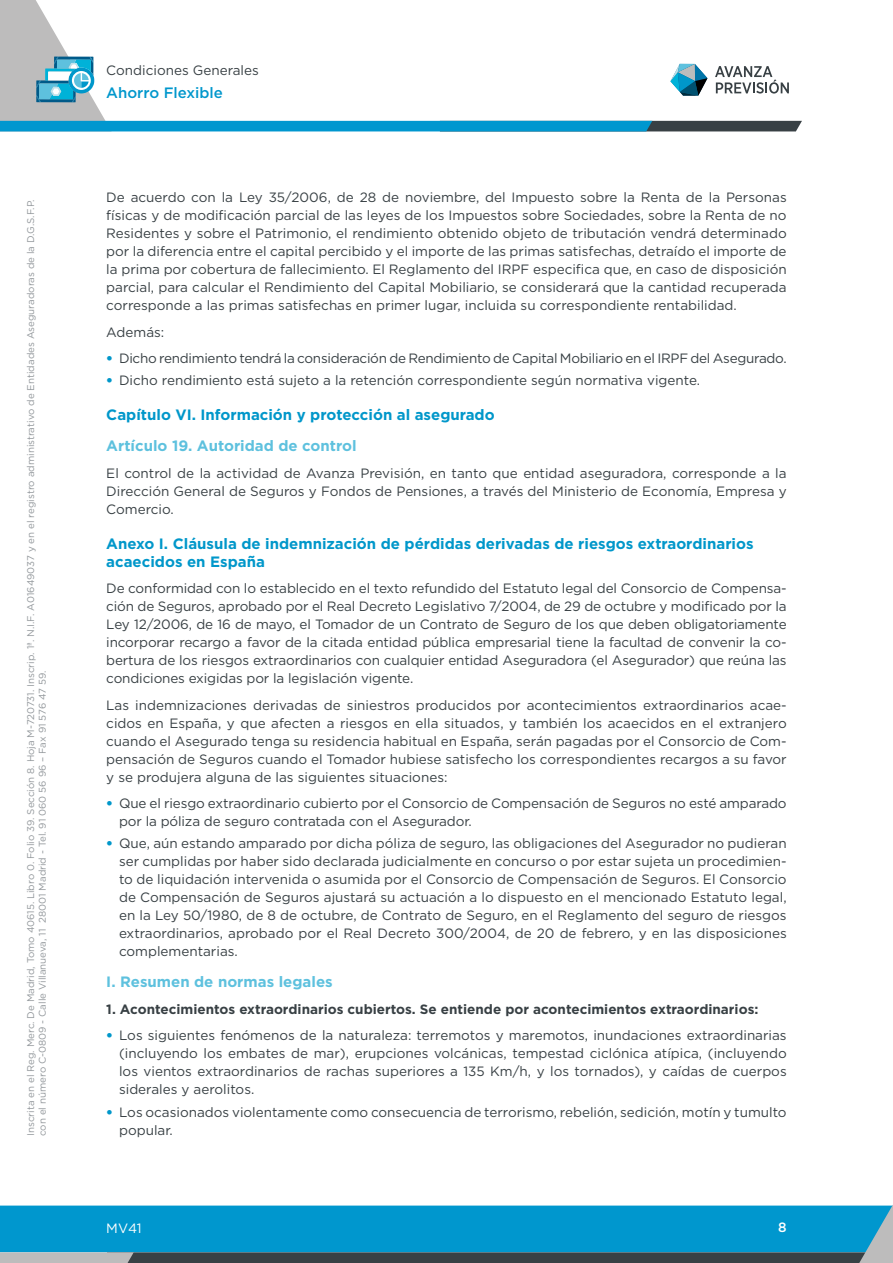
<style>
.page{position:relative;width:893px;height:1263px;background:#fff}
.page>*{position:absolute;margin:0;border:0;box-sizing:border-box;transform-origin:0 0}
.t1{font:700 15px/18px "Gotham";color:#0097ca}
.t2{font:700 15px "Gotham";color:#5ec1de}
.t3{font:500 15px "Gotham";color:#0097cc}
.t4{font:13.5px/18px "Gotham";color:#384044;text-align:justify}
.t5{font:13.5px "Gotham";letter-spacing:-.02em;color:#384044}
.t6{font:700 13.5px "Gotham";color:#384044}
.t7{font:13.5px "Gotham";color:#fff}
.t8{font:500 13.5px "Gotham";color:#fff}
.t9{font:9.75px/11.7px "Gotham";color:#92979b}
.s1{font-weight:900;color:#0097ca}
</style>
<div class="page">
<svg style="left:0;top:1205px;width:893px;height:58px;background:#148db9"></svg>
<svg style="left:0;top:0;width:802px;height:131px"></svg>
<p class="t4" style="left:106px;top:61px;width:154px">Condiciones Generales</p>
<p class="t3" style="left:106px;top:83px;width:118px">Ahorro Flexible</p>
<p class="t9" style="left:25px;top:1136px;width:938px;rotate:-90deg">Inscrita en el Reg. Merc. De Madrid, Tomo 40615. Libro 0. Folio 39. Sección 8. Hoja M-720731. Inscrip. 1ª. N.I.F. A01649037 y en el registro administrativo de Entidades Aseguradoras de la D.G.S.F.P. con el número C-0809 - Calle Villanueva, 11 28001 Madrid - Tel. 91 060 56 96 – Fax 91 576 47 59.</p>
<p class="t4" style="left:106px;top:188px;width:682px">De acuerdo con la Ley 35/2006, de 28 de noviembre, del Impuesto sobre la Renta de la Personas físicas y de modificación parcial de las leyes de los Impuestos sobre Sociedades, sobre la Renta de no Residentes y sobre el Patrimonio, el rendimiento obtenido objeto de tributación vendrá determinado por la diferencia entre el capital percibido y el importe de las primas satisfechas, detraído el importe de la prima por cobertura de fallecimiento. El Reglamento del IRPF especifica que, en caso de disposición parcial, para calcular el Rendimiento del Capital Mobiliario, se considerará que la cantidad recuperada corresponde a las primas satisfechas en primer lugar, incluida su correspondiente rentabilidad.</p>
<p class="t4" style="left:106px;top:323px;width:60px">Además:</p>
<p class="t5" style="left:106px;top:350px;width:682px"><span class="s1">•</span> Dicho rendimiento tendrá la consideración de Rendimiento de Capital Mobiliario en el IRPF del Asegurado.</p>
<p class="t4" style="left:106px;top:371px;width:595px"><span class="s1">•</span> Dicho rendimiento está sujeto a la retención correspondiente según normativa vigente.</p>
<p class="t1" style="left:106px;top:406px;width:390px">Capítulo VI. Información y protección al asegurado</p>
<p class="t2" style="left:106px;top:436px;width:252px">Artículo 19. Autoridad de control</p>
<p class="t4" style="left:106px;top:464px;width:682px">El control de la actividad de Avanza Previsión, en tanto que entidad aseguradora, corresponde a la Dirección General de Seguros y Fondos de Pensiones, a través del Ministerio de Economía, Empresa y Comercio.</p>
<p class="t1" style="left:106px;top:534px;width:649px">Anexo I. Cláusula de indemnización de pérdidas derivadas de riesgos extraordinarios acaecidos en España</p>
<p class="t4" style="left:106px;top:579px;width:682px">De conformidad con lo establecido en el texto refundido del Estatuto legal del Consorcio de Compensa&shy;ción de Seguros, aprobado por el Real Decreto Legislativo 7/2004, de 29 de octubre y modificado por la Ley 12/2006, de 16 de mayo, el Tomador de un Contrato de Seguro de los que deben obligatoriamente incorporar recargo a favor de la citada entidad pública empresarial tiene la facultad de convenir la co&shy;bertura de los riesgos extraordinarios con cualquier entidad Aseguradora (el Asegurador) que reúna las condiciones exigidas por la legislación vigente.</p>
<p class="t4" style="left:106px;top:696px;width:682px">Las indemnizaciones derivadas de siniestros producidos por acontecimientos extraordinarios acae&shy;cidos en España, y que afecten a riesgos en ella situados, y también los acaecidos en el extranjero cuando el Asegurado tenga su residencia habitual en España, serán pagadas por el Consorcio de Com&shy;pensación de Seguros cuando el Tomador hubiese satisfecho los correspondientes recargos a su favor y se produjera alguna de las siguientes situaciones:</p>
<p class="t4" style="left:119px;top:794px;width:669px;text-indent:-13px"><span class="s1">•</span> Que el riesgo extraordinario cubierto por el Consorcio de Compensación de Seguros no esté amparado por la póliza de seguro contratada con el Asegurador.</p>
<p class="t4" style="left:119px;top:834px;width:669px;text-indent:-13px"><span class="s1">•</span> Que, aún estando amparado por dicha póliza de seguro, las obligaciones del Asegurador no pudieran ser cumplidas por haber sido declarada judicialmente en concurso o por estar sujeta un procedimien&shy;to de liquidación intervenida o asumida por el Consorcio de Compensación de Seguros. El Consorcio de Compensación de Seguros ajustará su actuación a lo dispuesto en el mencionado Estatuto legal, en la Ley 50/1980, de 8 de octubre, de Contrato de Seguro, en el Reglamento del seguro de riesgos extraordinarios, aprobado por el Real Decreto 300/2004, de 20 de febrero, y en las disposiciones complementarias.</p>
<p class="t2" style="left:106px;top:972px;width:228px">I. Resumen de normas legales</p>
<p class="t6" style="left:106px;top:1000px;width:654px">1. Acontecimientos extraordinarios cubiertos. Se entiende por acontecimientos extraordinarios:</p>
<p class="t4" style="left:119px;top:1026px;width:669px;text-indent:-13px"><span class="s1">•</span> Los siguientes fenómenos de la naturaleza: terremotos y maremotos, inundaciones extraordinarias (incluyendo los embates de mar), erupciones volcánicas, tempestad ciclónica atípica, (incluyendo los vientos extraordinarios de rachas superiores a 135 Km/h, y los tornados), y caídas de cuerpos siderales y aerolitos.</p>
<p class="t4" style="left:119px;top:1102px;width:669px;text-indent:-13px"><span class="s1">•</span> Los ocasionados violentamente como consecuencia de terrorismo, rebelión, sedición, motín y tumulto popular.</p>
<p class="t7" style="left:106px;top:1219px;width:37px">MV41</p>
<p class="t8" style="left:778px;top:1218px;width:10px">8</p>
</div>
